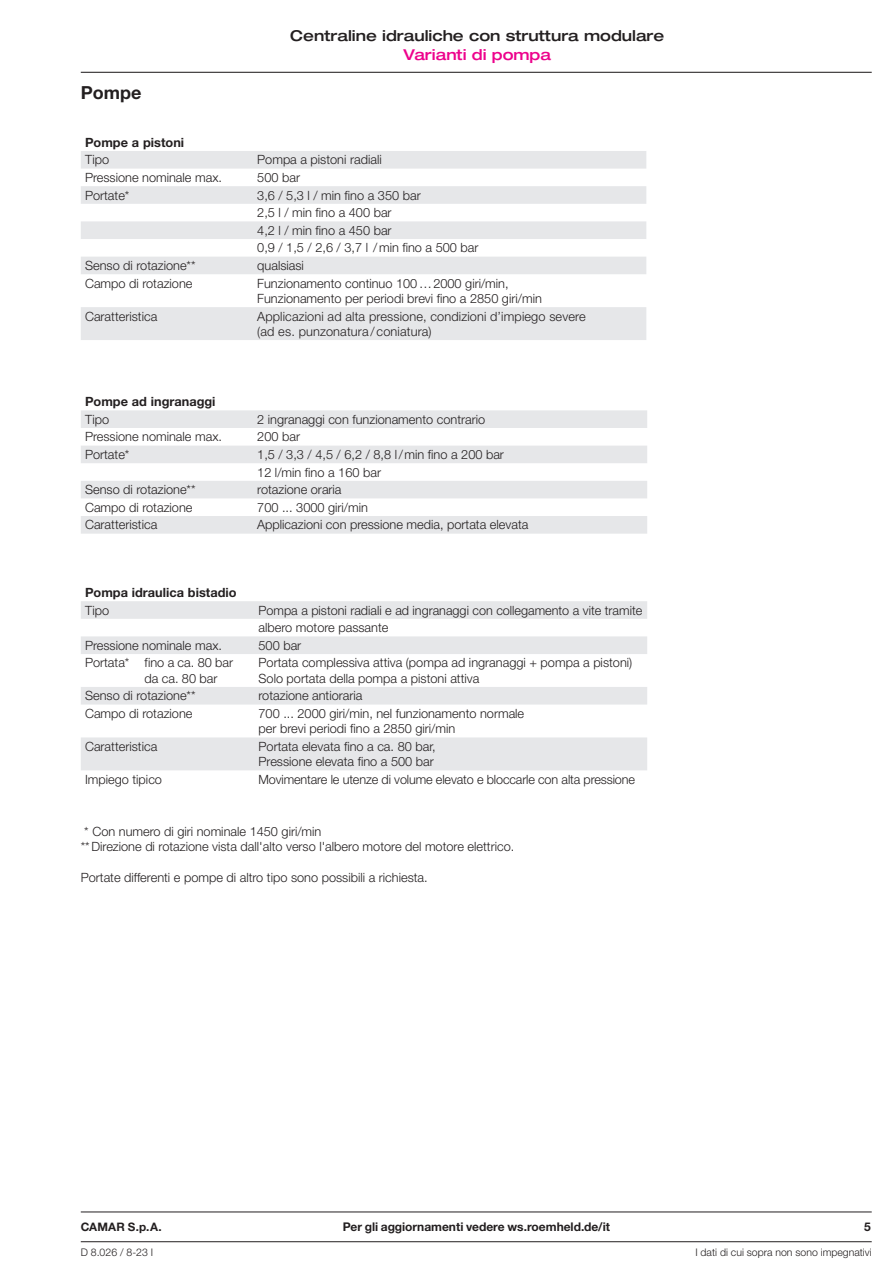
<style>
.page{position:relative;width:893px;height:1263px;background:#fff}
.page>*{position:absolute;margin:0;border:0;box-sizing:border-box;transform-origin:0 0}
.t1{font:700 18px "Helvetica Neue LT Pro";color:#231f20}
.t2{font:500 expanded 15px "Helvetica Neue LT Pro";color:#231f20}
.t3{font:500 expanded 15px "Helvetica Neue LT Pro";color:#ed028c}
.t4{font:300 12.75px/15.3px "Helvetica Neue LT Pro";color:#231f20}
.t5{font:700 12.75px "Helvetica Neue LT Pro";color:#231f20}
.t6{font:700 12px "Helvetica Neue LT Pro";color:#231f20}
.t7{font:700 11.7px "Helvetica Neue LT Pro";letter-spacing:.015em;color:#231f20}
.t8{font:300 10.5px "Helvetica Neue LT Pro";color:#231f20}
</style>
<div class="page">
<hr style="left:81px;top:72px;width:791px;height:1px;background:#231f20">
<hr style="left:81px;top:1241px;width:791px;height:1px;background:#231f20">
<hr style="left:81px;top:1212px;width:791px;height:1px;background:#231f20">
<svg style="left:81px;top:151px;width:565px;height:189px;fill:#e6e7e9"></svg>
<svg style="left:81px;top:410px;width:566px;height:124px;fill:#e6e7e9"></svg>
<svg style="left:81px;top:601px;width:566px;height:169px"></svg>
<p class="t2" style="left:290px;top:27px;width:376px">Centraline idrauliche con struttura modulare</p>
<p class="t3" style="left:404px;top:45px;width:149px">Varianti di pompa</p>
<h1 class="t1" style="left:81px;top:82px;width:62px">Pompe</h1>
<p class="t5" style="left:85px;top:134px;width:101px">Pompe a pistoni</p>
<p class="t4" style="left:85px;top:152px;width:26px">Tipo</p>
<p class="t4" style="left:257px;top:152px;width:126px">Pompa a pistoni radiali</p>
<p class="t4" style="left:85px;top:169px;width:138px">Pressione nominale max.</p>
<p class="t4" style="left:257px;top:169px;width:44px">500 bar</p>
<p class="t4" style="left:85px;top:187px;width:46px">Portate*</p>
<p class="t4" style="left:257px;top:186px;width:223px;line-height:17.5px">3,6 / 5,3 l / min fino a 350 bar<br>2,5 l / min fino a 400 bar<br>4,2 l / min fino a 450 bar<br>0,9 / 1,5 / 2,6 / 3,7 l /min fino a 500 bar</p>
<p class="t4" style="left:85px;top:258px;width:112px">Senso di rotazione**</p>
<p class="t4" style="left:257px;top:258px;width:48px">qualsiasi</p>
<p class="t4" style="left:85px;top:275px;width:109px">Campo di rotazione</p>
<p class="t4" style="left:257px;top:275px;width:286px">Funzionamento continuo 100…2000 giri/min,<br>Funzionamento per periodi brevi fino a 2850 giri/min</p>
<p class="t4" style="left:85px;top:308px;width:74px">Caratteristica</p>
<p class="t4" style="left:257px;top:308px;width:330px">Applicazioni ad alta pressione, condizioni d’impiego severe (ad es. punzonatura / coniatura)</p>
<p class="t5" style="left:85px;top:394px;width:132px">Pompe ad ingranaggi</p>
<p class="t4" style="left:85px;top:411px;width:26px">Tipo</p>
<p class="t4" style="left:257px;top:411px;width:229px">2 ingranaggi con funzionamento contrario</p>
<p class="t4" style="left:85px;top:429px;width:138px">Pressione nominale max.</p>
<p class="t4" style="left:257px;top:429px;width:44px">200 bar</p>
<p class="t4" style="left:85px;top:446px;width:46px">Portate*</p>
<p class="t4" style="left:257px;top:445px;width:248px;line-height:17.5px">1,5 / 3,3 / 4,5 / 6,2 / 8,8 l/min fino a 200 bar<br>12 l/min fino a 160 bar</p>
<p class="t4" style="left:85px;top:482px;width:112px">Senso di rotazione**</p>
<p class="t4" style="left:257px;top:482px;width:86px">rotazione oraria</p>
<p class="t4" style="left:85px;top:499px;width:109px">Campo di rotazione</p>
<p class="t4" style="left:257px;top:499px;width:112px">700 ... 3000 giri/min</p>
<p class="t4" style="left:85px;top:517px;width:74px">Caratteristica</p>
<p class="t4" style="left:257px;top:517px;width:273px">Applicazioni con pressione media, portata elevata</p>
<p class="t5" style="left:85px;top:584px;width:153px">Pompa idraulica bistadio</p>
<p class="t4" style="left:85px;top:602px;width:26px">Tipo</p>
<p class="t4" style="left:259px;top:601px;width:385px;line-height:17.5px">Pompa a pistoni radiali e ad ingranaggi con collegamento a vite tramite albero motore passante</p>
<p class="t4" style="left:85px;top:637px;width:138px">Pressione nominale max.</p>
<p class="t4" style="left:259px;top:637px;width:44px">500 bar</p>
<p class="t4" style="left:145px;top:655px;width:90px;text-indent:-60px">Portata* fino a ca. 80 bar da ca. 80 bar</p>
<p class="t4" style="left:259px;top:655px;width:375px">Portata complessiva attiva (pompa ad ingranaggi + pompa a pistoni)<br>Solo portata della pompa a pistoni attiva</p>
<p class="t4" style="left:85px;top:688px;width:112px">Senso di rotazione**</p>
<p class="t4" style="left:259px;top:688px;width:105px">rotazione antioraria</p>
<p class="t4" style="left:85px;top:705px;width:109px">Campo di rotazione</p>
<p class="t4" style="left:259px;top:705px;width:267px">700 ... 2000 giri/min, nel funzionamento normale per brevi periodi fino a 2850 giri/min</p>
<p class="t4" style="left:85px;top:738px;width:74px">Caratteristica</p>
<p class="t4" style="left:259px;top:738px;width:179px">Portata elevata fino a ca. 80 bar,<br>Pressione elevata fino a 500 bar</p>
<p class="t4" style="left:85px;top:771px;width:78px">Impiego tipico</p>
<p class="t4" style="left:259px;top:771px;width:378px">Movimentare le utenze di volume elevato e bloccarle con alta pressione</p>
<p class="t4" style="left:81px;top:823px;width:435px">* Con numero di giri nominale 1450 giri/min<br>**Direzione di rotazione vista dall'alto verso l'albero motore del motore elettrico.</p>
<p class="t4" style="left:81px;top:869px;width:348px">Portate differenti e pompe di altro tipo sono possibili a richiesta.</p>
<p class="t7" style="left:81px;top:1220px;width:83px">CAMAR S.p.A.</p>
<p class="t6" style="left:343px;top:1220px;width:269px">Per gli aggiornamenti vedere ws.roemheld.de/it</p>
<p class="t6" style="left:864px;top:1220px;width:8px">5</p>
<p class="t8" style="left:81px;top:1245px;width:74px">D 8.026 / 8-23 I</p>
<p class="t8" style="left:695px;top:1245px;width:178px">I dati di cui sopra non sono impegnativi</p>
</div>
